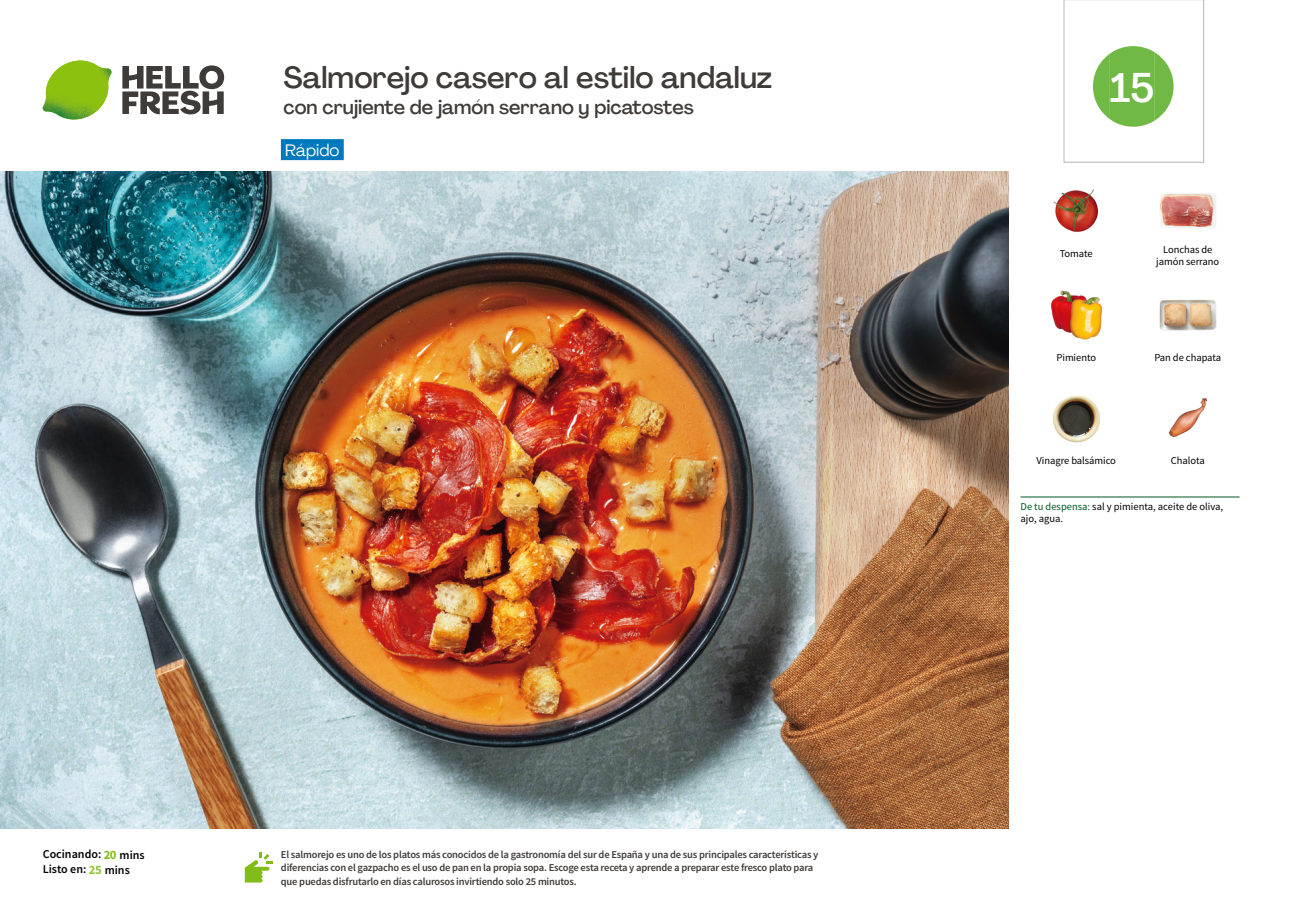
<style>
.page{position:relative;width:1289px;height:919px;background:#fff}
.page>*{position:absolute;margin:0;border:0;box-sizing:border-box;transform-origin:0 0}
.t1{font:500 40.5px "Agrandir";color:#fff}
.t2{font:500 30px "Agrandir";color:#3e3b39}
.t3{font:500 19.5px "Agrandir";color:#3e3b39}
.t4{font:16.5px "Agrandir";color:#fff}
.t5{font:600 12px/15px "Source Sans Pro";color:#000}
.t6{font:600 10.5px/13.5px "Source Sans Pro";letter-spacing:-.02em;color:#3e3b39}
.t7{font:10.5px/12px "Source Sans Pro";letter-spacing:-.005em;color:#000}
.s1{font-weight:700;font-size:12.75px;color:#81bc19}
.s2{font-weight:700;font-size:12.75px;color:#93c53b}
.s3{color:#005923}
</style>
<div class="page">
<svg style="left:122px;top:65px;width:102px;height:49px"></svg>
<img style="left:83px;top:61px;width:28px;height:57px">
<img style="left:43px;top:61px;width:40px;height:59px">
<div style="left:281px;top:139px;width:63px;height:21px;background:#0078bd"></div>
<img style="left:0;top:172px;width:1008px;height:656px">
<hr style="left:1020px;top:496px;width:219px;height:1px;background:#005923">
<svg style="left:245px;top:852px;width:28px;height:30px"></svg>
<img style="left:1053px;top:189px;width:46px;height:43px">
<img style="left:1160px;top:193px;width:56px;height:35px">
<img style="left:1159px;top:299px;width:57px;height:32px">
<img style="left:1051px;top:290px;width:52px;height:50px">
<img style="left:1168px;top:398px;width:40px;height:40px">
<img style="left:1053px;top:395px;width:48px;height:48px">
<svg style="left:1063px;top:0;width:141px;height:163px"></svg>
<h2 class="t2" style="left:283px;top:59px;width:490px">Salmorejo casero al estilo andaluz</h2>
<h3 class="t3" style="left:283px;top:95px;width:412px">con crujiente de jamón serrano y picatostes</h3>
<h3 class="t4" style="left:285px;top:140px;width:56px">Rápido</h3>
<p class="t5" style="left:43px;top:847px;width:103px">Cocinando: <span class="s1">20</span> mins<br>Listo en: <span class="s2">25</span> mins</p>
<p class="t6" style="left:281px;top:847px;width:539px">El salmorejo es uno de los platos más conocidos de la gastronomía del sur de España y una de sus principales características y diferencias con el gazpacho es el uso de pan en la propia sopa. Escoge esta receta y aprende a preparar este fresco plato para que puedas disfrutarlo en días calurosos invirtiendo solo 25 minutos.</p>
<h1 class="t1" style="left:1109px;top:63px;width:46px">15</h1>
<p class="t7" style="left:1059px;top:247px;width:35px">Tomate</p>
<p class="t7" style="left:1156px;top:244px;width:64px;text-align:center">Lonchas de jamón serrano</p>
<p class="t7" style="left:1056px;top:352px;width:41px">Pimiento</p>
<p class="t7" style="left:1154px;top:352px;width:68px">Pan de chapata</p>
<p class="t7" style="left:1036px;top:454px;width:81px">Vinagre balsámico</p>
<p class="t7" style="left:1170px;top:454px;width:35px">Chalota</p>
<p class="t7" style="left:1020px;top:501px;width:204px"><span class="s3">De tu despensa:</span> sal y pimienta, aceite de oliva, ajo, agua.</p>
</div>
